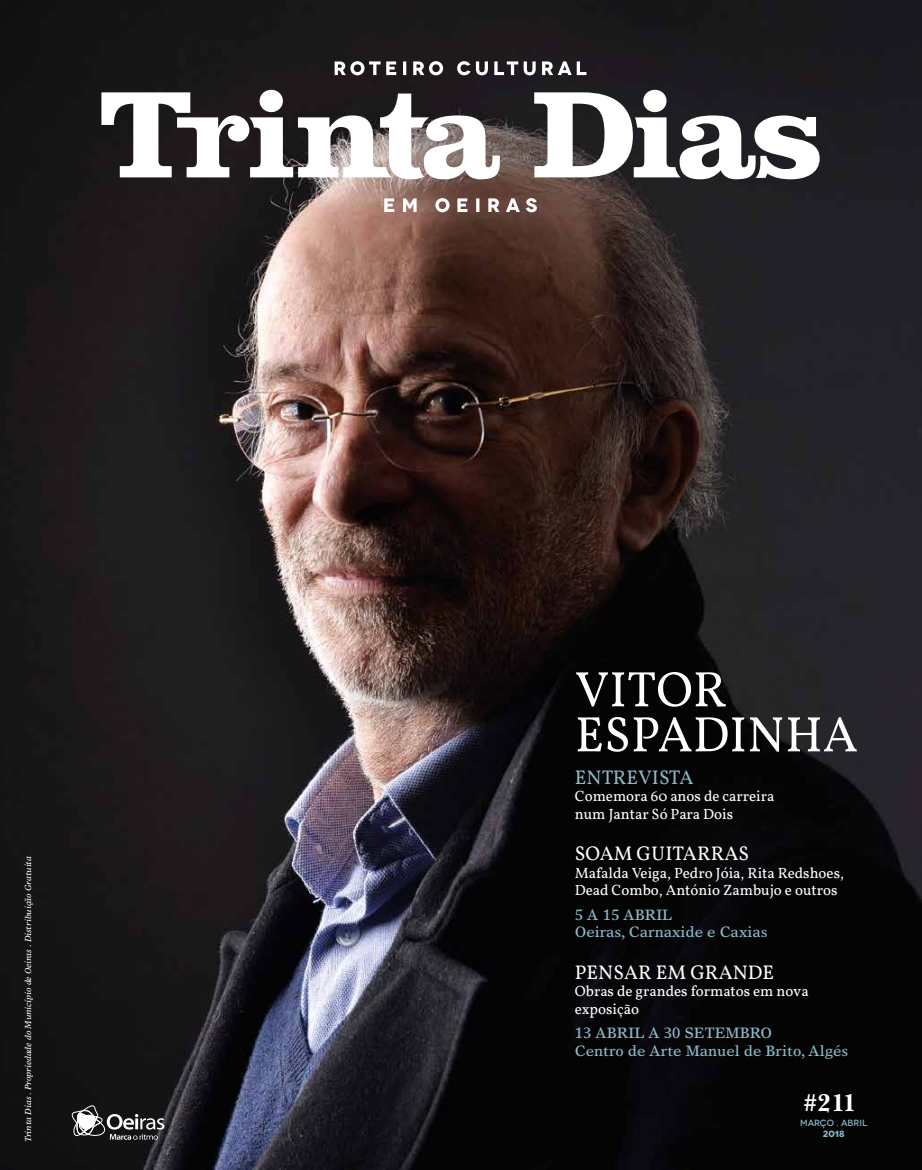
<style>
.page{position:relative;width:922px;height:1170px;background:#fff}
.page>*{position:absolute;margin:0;border:0;box-sizing:border-box;transform-origin:0 0}
.t1{font:50px/45px "Vollkorn";color:#fff}
.t2{font:700 24.75px "Baskerville Cyr";color:#fff}
.t3{font:20px "Vollkorn";color:#fff}
.t4{font:20px "Vollkorn";color:#8cbac8}
.t5{font:15px/17.5px "Vollkorn";color:#fff}
.t6{font:15px/17.5px "Times Europa LT";color:#8cbac8}
.t7{font:500 9px "Novecentowide";letter-spacing:.005em;color:#8cbac8}
.t8{font:700 9px "Novecentowide";color:#8cbac8}
.t9{font:italic 8.75px "Times Europa LT Std";color:#fff}
</style>
<div class="page">
<img style="left:0;top:0;width:921px;height:1169px">
<svg style="left:71px;top:1103px;width:93px;height:37px;background:#4f4f50"></svg>
<div style="left:643px;top:90px;width:23px;height:22px;background:#fff;border-radius:50%"></div>
<svg style="left:534px;top:92px;width:285px;height:87px"></svg>
<div style="left:259px;top:90px;width:24px;height:22px;background:#fff;border-radius:50%"></div>
<svg style="left:101px;top:92px;width:398px;height:87px"></svg>
<svg style="left:384px;top:198px;width:152px;height:14px"></svg>
<svg style="left:334px;top:61px;width:252px;height:14px"></svg>
<p class="t9" style="left:23px;top:1141px;width:287px;rotate:-90deg">Trinta Dias . Propriedade do Município de Oeiras . Distribuição Gratuita</p>
<h1 class="t1" style="left:574px;top:667px;width:284px">VITOR<br>ESPADINHA</h1>
<h3 class="t4" style="left:574px;top:765px;width:120px">ENTREVISTA</h3>
<p class="t5" style="left:574px;top:787px;width:201px">Comemora 60 anos de carreira num Jantar Só Para Dois</p>
<h3 class="t3" style="left:574px;top:841px;width:176px">SOAM GUITARRAS</h3>
<p class="t5" style="left:574px;top:863px;width:270px">Mafalda Veiga, Pedro Jóia, Rita Redshoes,<br>Dead Combo, António Zambujo e outros</p>
<p class="t6" style="left:574px;top:905px;width:194px">5 A 15 ABRIL<br>Oeiras, Carnaxide e Caxias</p>
<h3 class="t3" style="left:574px;top:959px;width:201px">PENSAR EM GRANDE</h3>
<p class="t5" style="left:574px;top:982px;width:235px">Obras de grandes formatos em nova exposição</p>
<p class="t6" style="left:574px;top:1023px;width:275px">13 ABRIL A 30 SETEMBRO<br>Centro de Arte Manuel de Brito, Algés</p>
<h2 class="t2" style="left:803px;top:1088px;width:54px">#211</h2>
<p class="t7" style="left:800px;top:1117px;width:69px">MARÇO . ABRIL</p>
<p class="t8" style="left:822px;top:1127px;width:23px">2018</p>
</div>
